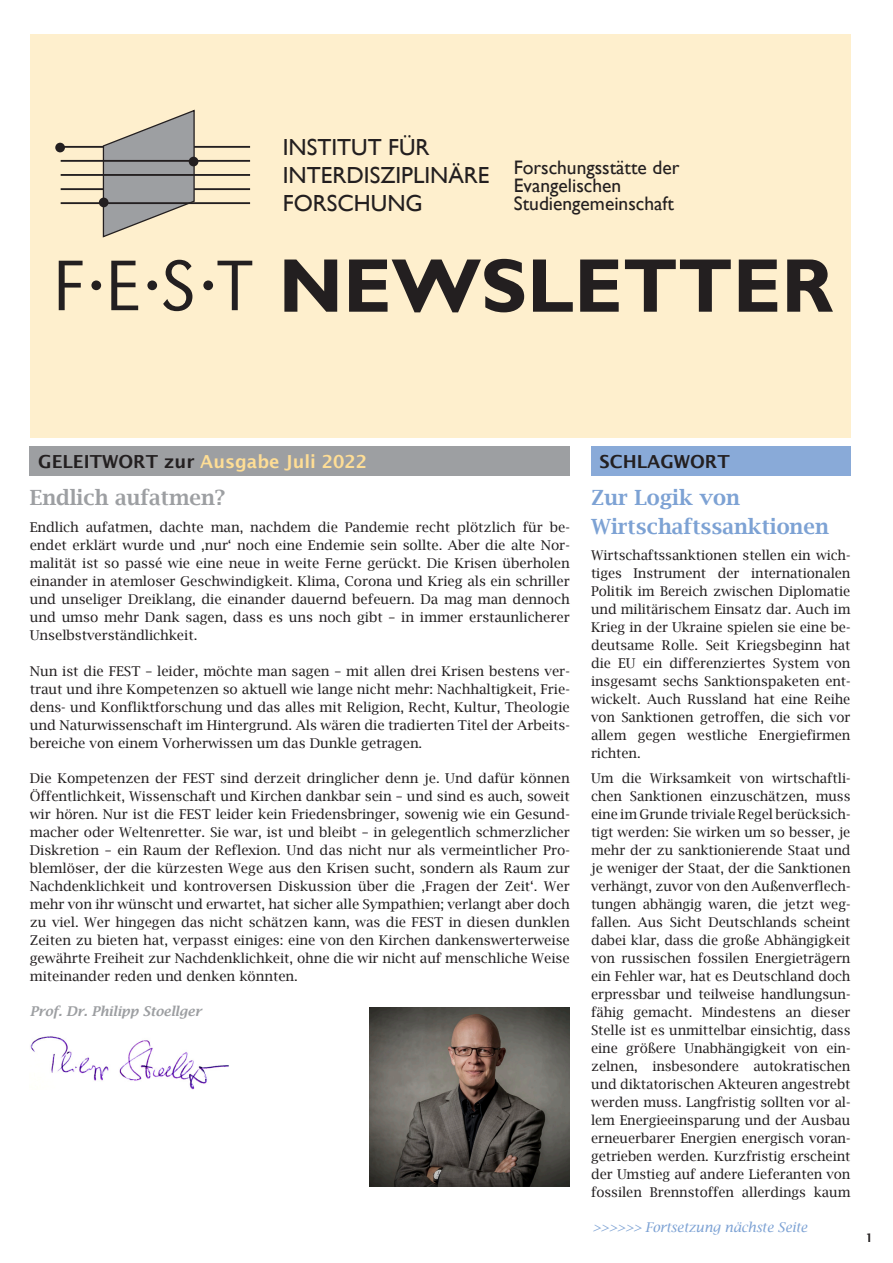
<style>
.page{position:relative;width:893px;height:1263px;background:#fff}
.page>*{position:absolute;margin:0;border:0;box-sizing:border-box;transform-origin:0 0}
.t1{font:23.25px "Gill Sans";color:#231f20}
.NewsletterTitel{font:600 21px/28.5px "Lucida Bright";color:#7da2d4}
.NewsletterTitel-2{font:600 21px "Lucida Bright";color:#9d9fa2}
.t2{font:19.5px "Gill Sans";color:#231f20}
.t3{font:600 18px "Lucida Sans";color:#ffde95}
.t4{font:600 18px "Lucida Sans";color:#231f20}
.NewsletterCopy{font:13.5px/18px "Lucida Bright";letter-spacing:-.005em;color:#231f20;text-align:justify}
.NewsletterTitel-3{font:13.5px/18px "Lucida Bright";letter-spacing:-.005em;color:#231f20;text-align:justify}
.NewsletterAutor{font:italic 13.5px "Lucida Bright";letter-spacing:-.005em;color:#7da2d4}
.NewsletterCopy-2{font:italic 600 13.5px "Lucida Bright";letter-spacing:-.005em;color:#9d9fa2}
.t5{font:600 12px "Lucida Sans";color:#231f20}
.s1{color:#231f20}
</style>
<div class="page">
<div style="left:30px;top:34px;width:820px;height:404px;background:#feefcd"></div>
<hr style="left:61px;top:188px;width:189px;height:2px;background:#231f20">
<hr style="left:61px;top:146px;width:189px;height:2px;background:#231f20">
<svg style="left:102px;top:109px;width:93px;height:129px"></svg>
<hr style="left:61px;top:160px;width:189px;height:2px;background:#231f20">
<hr style="left:61px;top:174px;width:189px;height:2px;background:#231f20">
<hr style="left:61px;top:202px;width:189px;height:2px;background:#231f20">
<div style="left:55px;top:143px;width:10px;height:9px;background:#231f20;border-radius:50%"></div>
<div style="left:189px;top:157px;width:9px;height:9px;background:#231f20;border-radius:50%"></div>
<div style="left:99px;top:198px;width:10px;height:9px;background:#231f20;border-radius:50%"></div>
<svg style="left:59px;top:261px;width:24px;height:49px"></svg>
<svg style="left:111px;top:261px;width:27px;height:49px"></svg>
<svg style="left:163px;top:260px;width:29px;height:51px"></svg>
<svg style="left:217px;top:261px;width:35px;height:49px"></svg>
<div style="left:91px;top:280px;width:10px;height:10px;background:#231f20;border-radius:50%"></div>
<div style="left:147px;top:280px;width:10px;height:10px;background:#231f20;border-radius:50%"></div>
<div style="left:203px;top:280px;width:10px;height:10px;background:#231f20;border-radius:50%"></div>
<svg style="left:284px;top:259px;width:549px;height:53px"></svg>
<div style="left:30px;top:446px;width:540px;height:30px;background:#9d9fa2"></div>
<div style="left:591px;top:446px;width:259px;height:30px;background:#89aad8"></div>
<img style="left:30px;top:1036px;width:199px;height:54px">
<img style="left:370px;top:1008px;width:200px;height:178px">
<p class="t1" style="left:283px;top:134px;width:148px">INSTITUT FÜR</p>
<p class="t1" style="left:283px;top:162px;width:208px">INTERDISZIPLINÄRE</p>
<p class="t1" style="left:283px;top:190px;width:141px">FORSCHUNG</p>
<p class="t2" style="left:514px;top:156px;width:167px">Forschungsstätte der</p>
<p class="t2" style="left:514px;top:174px;width:109px">Evangelischen</p>
<p class="t2" style="left:514px;top:192px;width:162px">Studiengemeinschaft</p>
<p class="t3" style="left:38px;top:451px;width:331px"><span class="s1">GELEITWORT zur</span> Ausgabe Juli 2022</p>
<p class="t4" style="left:600px;top:451px;width:132px">SCHLAGWORT</p>
<p class="NewsletterTitel-2" style="left:30px;top:486px;width:197px">Endlich aufatmen?</p>
<p class="NewsletterCopy" style="left:30px;top:518px;width:542px">Endlich aufatmen, dachte man, nachdem die Pandemie recht plötzlich für be&shy;endet erklärt wurde und ‚nur‘ noch eine Endemie sein sollte. Aber die alte Nor&shy;malität ist so passé wie eine neue in weite Ferne gerückt. Die Krisen überholen einander in atemloser Geschwindigkeit. Klima, Corona und Krieg als ein schriller und unseliger Dreiklang, die einander dauernd befeuern. Da mag man dennoch und umso mehr Dank sagen, dass es uns noch gibt – in immer erstaunlicherer Unselbstverständlichkeit.</p>
<p class="NewsletterCopy" style="left:30px;top:662px;width:542px">Nun ist die FEST – leider, möchte man sagen – mit allen drei Krisen bestens ver&shy;traut und ihre Kompetenzen so aktuell wie lange nicht mehr: Nachhaltigkeit, Frie&shy;dens- und Konfliktforschung und das alles mit Religion, Recht, Kultur, Theologie und Naturwissenschaft im Hintergrund. Als wären die tradierten Titel der Arbeits&shy;bereiche von einem Vorherwissen um das Dunkle getragen.</p>
<p class="NewsletterCopy" style="left:30px;top:769px;width:542px">Die Kompetenzen der FEST sind derzeit dringlicher denn je. Und dafür können Öffentlichkeit, Wissenschaft und Kirchen dankbar sein – und sind es auch, soweit wir hören. Nur ist die FEST leider kein Friedensbringer, sowenig wie ein Gesund&shy;macher oder Weltenretter. Sie war, ist und bleibt – in gelegentlich schmerzlicher Diskretion – ein Raum der Reflexion. Und das nicht nur als vermeintlicher Pro&shy;blemlöser, der die kürzesten Wege aus den Krisen sucht, sondern als Raum zur Nachdenklichkeit und kontroversen Diskussion über die ‚Fragen der Zeit‘. Wer mehr von ihr wünscht und erwartet, hat sicher alle Sympathien; verlangt aber doch zu viel. Wer hingegen das nicht schätzen kann, was die FEST in diesen dunklen Zeiten zu bieten hat, verpasst einiges: eine von den Kirchen dankenswerterweise gewährte Freiheit zur Nachdenklichkeit, ohne die wir nicht auf menschliche Weise miteinander reden und denken könnten.</p>
<p class="NewsletterCopy-2" style="left:30px;top:1004px;width:173px">Prof. Dr. Philipp Stoellger</p>
<p class="NewsletterTitel" style="left:591px;top:483px;width:239px">Zur Logik von<br>Wirtschaftssanktionen</p>
<p class="NewsletterTitel-3" style="left:591px;top:546px;width:261px">Wirtschaftssanktionen stellen ein wich&shy;tiges Instrument der internationalen Politik im Bereich zwischen Diplomatie und militärischem Einsatz dar. Auch im Krieg in der Ukraine spielen sie eine be&shy;deutsame Rolle. Seit Kriegsbeginn hat die EU ein differenziertes System von insgesamt sechs Sanktionspaketen ent&shy;wickelt. Auch Russland hat eine Reihe von Sanktionen getroffen, die sich vor allem gegen westliche Energiefirmen richten.</p>
<p class="NewsletterTitel-3" style="left:591px;top:769px;width:261px">Um die Wirksamkeit von wirtschaftli&shy;chen Sanktionen einzuschätzen, muss eine im Grunde triviale Regel berücksich&shy;tigt werden: Sie wirken um so besser, je mehr der zu sanktionierende Staat und je weniger der Staat, der die Sanktionen verhängt, zuvor von den Außenverflech&shy;tungen abhängig waren, die jetzt weg&shy;fallen. Aus Sicht Deutschlands scheint dabei klar, dass die große Abhängigkeit von russischen fossilen Energieträgern ein Fehler war, hat es Deutschland doch erpressbar und teilweise handlungsun&shy;fähig gemacht. Mindestens an dieser Stelle ist es unmittelbar einsichtig, dass eine größere Unabhängigkeit von ein&shy;zelnen, insbesondere autokratischen und diktatorischen Akteuren angestrebt werden muss. Langfristig sollten vor al&shy;lem Energieeinsparung und der Ausbau erneuerbarer Energien energisch voran&shy;getrieben werden. Kurzfristig erscheint der Umstieg auf andere Lieferanten von fossilen Brennstoffen allerdings kaum</p>
<p class="NewsletterAutor" style="left:592px;top:1219px;width:217px">&gt;&gt;&gt;&gt;&gt;&gt; Fortsetzung nächste Seite</p>
<p class="t5" style="left:865px;top:1231px;width:9px">1</p>
</div>
